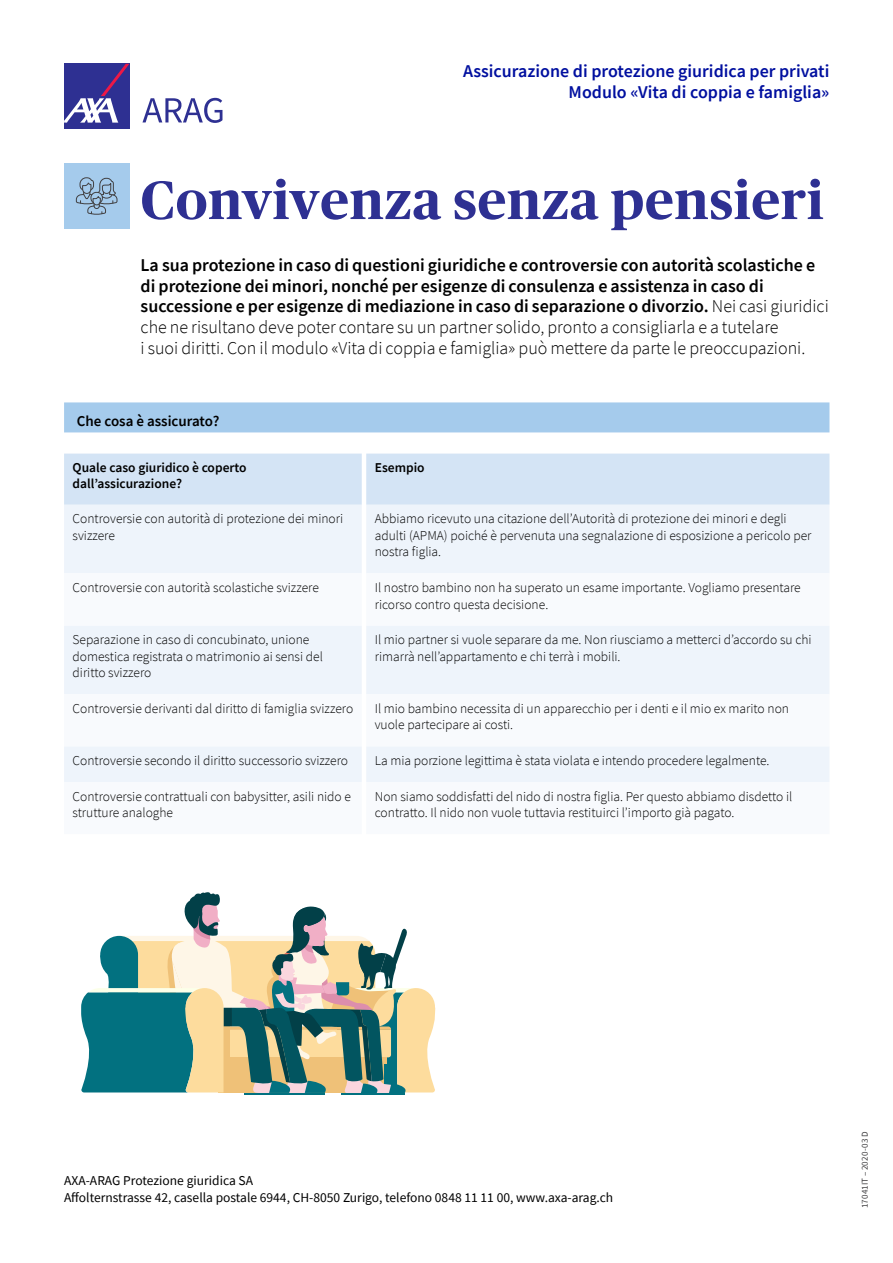
<style>
.page{position:relative;width:893px;height:1263px;background:#fff}
.page>*{position:absolute;margin:0;border:0;box-sizing:border-box;transform-origin:0 0}
.t1{font:700 54px "Publico Headline";letter-spacing:.02em;color:#2e3092}
.t2{font:600 18px/20.7px "Source Sans Pro";color:#000}
.t3{font:600 18px/20.7px "Source Sans Pro";color:#000f9f;text-align:right}
.t4{font:600 15px "Source Sans Pro";color:#000}
.t5{font:300 13.5px/16.5px "Source Sans Pro";color:#000}
.t6{font:13.5px/17.2px "Source Sans Pro";color:#000}
.t7{font:600 13.5px/15.5px "Source Sans Pro";color:#000}
.t8{font:9px "Source Sans Pro";letter-spacing:.02em;color:#414042}
.s1{font-weight:300}
</style>
<div class="page">
<div style="left:64px;top:402px;width:765px;height:30px;background:#a5cbec"></div>
<div style="left:64px;top:454px;width:765px;height:51px;background:#d4e4f5"></div>
<div style="left:64px;top:505px;width:765px;height:68px;background:#eef4fb"></div>
<svg style="left:64px;top:626px;width:765px;height:156px;fill:#eef4fb"></svg>
<div style="left:64px;top:163px;width:65px;height:66px;background:#a5cbec"></div>
<svg style="left:76px;top:177px;width:42px;height:38px"></svg>
<div style="left:64px;top:64px;width:65px;height:65px;background:#2e3092"></div>
<svg style="left:64px;top:64px;width:65px;height:59px"></svg>
<svg style="left:142px;top:98px;width:80px;height:25px"></svg>
<svg style="left:81px;top:892px;width:355px;height:203px"></svg>
<h2 class="t3" style="left:463px;top:61px;width:368px">Assicurazione di protezione giuridica per privati<br>Modulo «Vita di coppia e famiglia»</h2>
<h1 class="t1" style="left:141px;top:161px;width:684px">Convivenza senza pensieri</h1>
<p class="t2" style="left:141px;top:254px;width:690px">La sua protezione in caso di questioni giuridiche e controversie con autorità scolastiche e di protezione dei minori, nonché per esigenze di consulenza e assistenza in caso di successione e per esigenze di mediazione in caso di separazione o divorzio. <span class="s1">Nei casi giuridici che ne risultano deve poter contare su un partner solido, pronto a consigliarla e a tutelare<br>i suoi diritti. Con il modulo «Vita di coppia e famiglia» può mettere da parte le preoccupazioni.</span></p>
<p class="t4" style="left:77px;top:411px;width:144px">Che cosa è assicurato?</p>
<p class="t7" style="left:73px;top:460px;width:176px">Quale caso giuridico è coperto dall’assicurazione?</p>
<p class="t7" style="left:375px;top:460px;width:51px">Esempio</p>
<p class="t5" style="left:73px;top:511px;width:272px">Controversie con autorità di protezione dei minori svizzere</p>
<p class="t5" style="left:375px;top:511px;width:438px">Abbiamo ricevuto una citazione dell’Autorità di protezione dei minori e degli adulti (APMA) poiché è pervenuta una segnalazione di esposizione a pericolo per nostra figlia.</p>
<p class="t5" style="left:73px;top:579px;width:248px">Controversie con autorità scolastiche svizzere</p>
<p class="t5" style="left:375px;top:579px;width:428px">Il nostro bambino non ha superato un esame importante. Vogliamo presentare ricorso contro questa decisione.</p>
<p class="t5" style="left:73px;top:631px;width:252px">Separazione in caso di concubinato, unione domestica registrata o matrimonio ai sensi del diritto svizzero</p>
<p class="t5" style="left:375px;top:631px;width:438px">Il mio partner si vuole separare da me. Non riusciamo a metterci d’accordo su chi rimarrà nell’appartamento e chi terrà i mobili.</p>
<p class="t5" style="left:73px;top:700px;width:282px">Controversie derivanti dal diritto di famiglia svizzero</p>
<p class="t5" style="left:375px;top:700px;width:416px">Il mio bambino necessita di un apparecchio per i denti e il mio ex marito non vuole partecipare ai costi.</p>
<p class="t5" style="left:73px;top:752px;width:277px">Controversie secondo il diritto successorio svizzero</p>
<p class="t5" style="left:375px;top:752px;width:396px">La mia porzione legittima è stata violata e intendo procedere legalmente.</p>
<p class="t5" style="left:73px;top:788px;width:280px">Controversie contrattuali con babysitter, asili nido e strutture analoghe</p>
<p class="t5" style="left:375px;top:788px;width:419px">Non siamo soddisfatti del nido di nostra figlia. Per questo abbiamo disdetto il contratto. Il nido non vuole tuttavia restituirci l’importo già pagato.</p>
<p class="t6" style="left:64px;top:1172px;width:551px">AXA-ARAG Protezione giuridica SA<br>Affolternstrasse 42, casella postale 6944, CH-8050 Zurigo, telefono 0848 11 11 00, www.axa-arag.ch</p>
<p class="t8" style="left:859px;top:1208px;width:78px;rotate:-90deg">17041IT – 2020-03 D</p>
</div>
